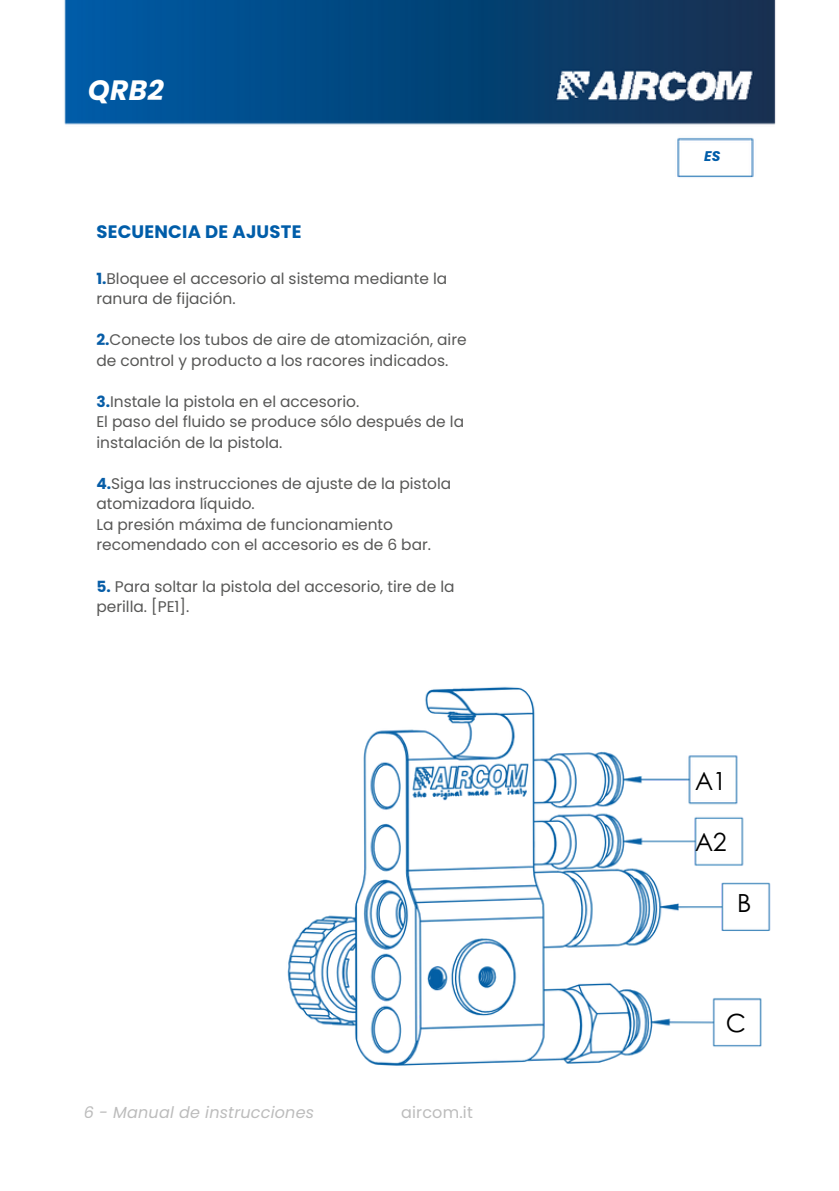
<style>
.page{position:relative;width:839px;height:1191px;background:#fff}
.page>*{position:absolute;margin:0;border:0;box-sizing:border-box;transform-origin:0 0}
.t1{font:italic 700 28px "Poppins";color:#fff}
.t2{font:25px "Century Gothic";color:#000}
.t3{font:700 18px "Poppins";letter-spacing:.01em;color:#005da9}
.t4{font:italic 16px "Poppins";letter-spacing:.01em;color:#bcbcbc}
.t5{font:16px "Poppins";letter-spacing:.01em;color:#bcbcbc}
.t6{font:15.4px/20.6px "Poppins";color:#575756}
.t7{font:italic 700 14px "Poppins";color:#005da9}
.s1{font-weight:700;color:#075da7}
</style>
<div class="page">
<img style="left:64px;top:0;width:712px;height:178px">
<img style="left:287px;top:686px;width:484px;height:380px">
<h1 class="t1" style="left:88px;top:70px;width:77px">QRB2</h1>
<p class="t3" style="left:96px;top:219px;width:206px">SECUENCIA DE AJUSTE</p>
<p class="t6" style="left:96px;top:268px;width:352px"><span class="s1">1.</span>Bloquee el accesorio al sistema mediante la ranura de fijación.</p>
<p class="t6" style="left:96px;top:329px;width:372px"><span class="s1">2.</span>Conecte los tubos de aire de atomización, aire de control y producto a los racores indicados.</p>
<p class="t6" style="left:96px;top:391px;width:369px"><span class="s1">3.</span>Instale la pistola en el accesorio.<br>El paso del fluido se produce sólo después de la instalación de la pistola.</p>
<p class="t6" style="left:96px;top:473px;width:356px"><span class="s1">4.</span>Siga las instrucciones de ajuste de la pistola atomizadora líquido.<br>La presión máxima de funcionamiento recomendado con el accesorio es de 6 bar.</p>
<p class="t6" style="left:96px;top:576px;width:359px"><span class="s1">5.</span> Para soltar la pistola del accesorio, tire de la perilla. [PE1].</p>
<p class="t4" style="left:84px;top:1102px;width:232px">6 - Manual de instrucciones</p>
<p class="t5" style="left:401px;top:1102px;width:73px">aircom.it</p>
<p class="t7" style="left:704px;top:146px;width:18px">ES</p>
<h2 class="t2" style="left:695px;top:762px;width:33px">A1</h2>
<h2 class="t2" style="left:695px;top:823px;width:33px">A2</h2>
<h2 class="t2" style="left:737px;top:884px;width:16px">B</h2>
<h2 class="t2" style="left:725px;top:1004px;width:22px">C</h2>
</div>
